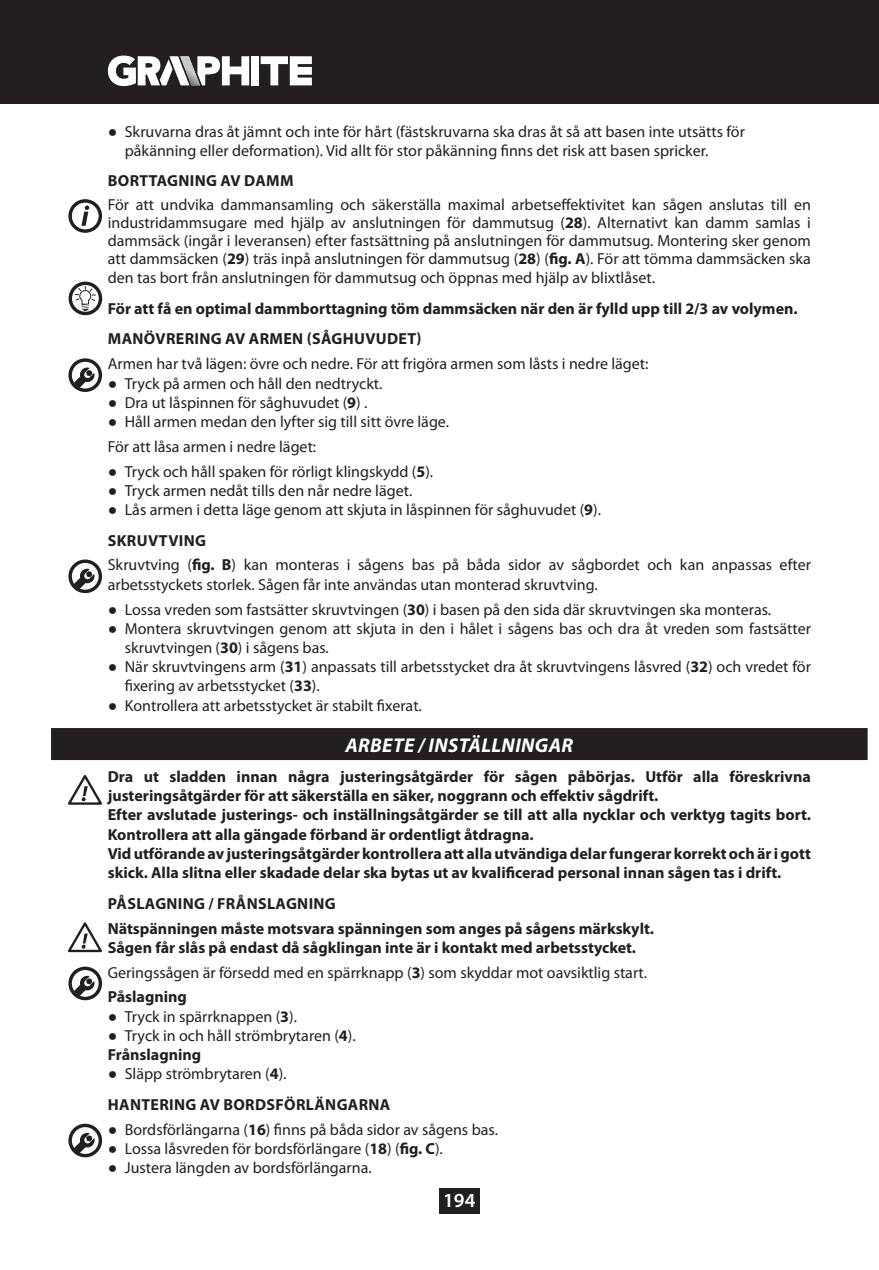
<style>
.page{position:relative;width:879px;height:1270px;background:#fff}
.page>*{position:absolute;margin:0;border:0;box-sizing:border-box;transform-origin:0 0}
.t1{font:italic 700 20px "Myriad Pro";letter-spacing:.02em;color:#fff}
.t2{font:600 20px "Myriad Pro";color:#fff}
.t3{font:16px/19.2px "Myriad Pro";color:#231f20}
.t4{font:700 16px/19.2px "Myriad Pro";color:#231f20}
.t5{font:700 16px/30.6px "Myriad Pro";letter-spacing:.02em;color:#231f20}
.s1{font-family:"Arial Narrow"}
.s2{font-weight:700}
.s3{font-weight:400}
.s4{font-family:"Arial Narrow";font-weight:400}
</style>
<div class="page">
<div style="left:439px;top:1188px;width:41px;height:26px;background:#231f20"></div>
<div style="left:0;top:0;width:879px;height:103px;background:#231f20"></div>
<svg style="left:261px;top:56px;width:51px;height:29px"></svg>
<div style="left:251px;top:56px;width:8px;height:29px;background:#fff"></div>
<svg style="left:108px;top:56px;width:141px;height:30px"></svg>
<div style="left:51px;top:728px;width:816px;height:32px;background:#231f20"></div>
<svg style="left:81px;top:206px;width:8px;height:20px"></svg>
<div style="left:68px;top:199px;width:34px;height:34px;border:3px solid #231f20;border-radius:50%"></div>
<div style="left:69px;top:282px;width:33px;height:33px;border:3px solid #231f20;border-radius:50%"></div>
<svg style="left:74px;top:286px;width:22px;height:25px"></svg>
<div style="left:68px;top:358px;width:34px;height:34px;border:3px solid #231f20;border-radius:50%"></div>
<svg style="left:74px;top:367px;width:21px;height:21px"></svg>
<div style="left:68px;top:559px;width:34px;height:34px;border:3px solid #231f20;border-radius:50%"></div>
<svg style="left:74px;top:568px;width:21px;height:21px"></svg>
<svg style="left:68px;top:775px;width:34px;height:30px"></svg>
<svg style="left:68px;top:922px;width:34px;height:31px"></svg>
<div style="left:68px;top:967px;width:34px;height:33px;border:3px solid #231f20;border-radius:50%"></div>
<svg style="left:74px;top:975px;width:21px;height:22px"></svg>
<div style="left:68px;top:1124px;width:34px;height:33px;border:3px solid #231f20;border-radius:50%"></div>
<svg style="left:74px;top:1132px;width:21px;height:22px"></svg>
<p class="t3" style="left:125px;top:123px;width:622px;text-indent:-17px"><span class="s1">●</span> Skruvarna dras åt jämnt och inte för hårt (fästskruvarna ska dras åt så att basen inte utsätts för påkänning eller deformation). Vid allt för stor påkänning finns det risk att basen spricker.</p>
<p class="t5" style="left:108px;top:167px;width:187px">BORTTAGNING AV DAMM</p>
<p class="t3" style="left:108px;top:197px;width:705px;line-height:18.4px;text-align:justify">För att undvika dammansamling och säkerställa maximal arbetseffektivitet kan sågen anslutas till en industridammsugare med hjälp av anslutningen för dammutsug (<span class="s2">28</span>). Alternativt kan damm samlas i dammsäck (ingår i leveransen) efter fastsättning på anslutningen för dammutsug. Montering sker genom att dammsäcken (<span class="s2">29</span>) träs inpå anslutningen för dammutsug (<span class="s2">28</span>) (<span class="s2">fig. A</span>). För att tömma dammsäcken ska den tas bort från anslutningen för dammutsug och öppnas med hjälp av blixtlåset.</p>
<p class="t4" style="left:108px;top:294px;width:691px;line-height:30.6px">För att få en optimal dammborttagning töm dammsäcken när den är fylld upp till 2/3 av volymen.<br>MANÖVRERING AV ARMEN (SÅGHUVUDET)</p>
<p class="t3" style="left:108px;top:355px;width:542px">Armen har två lägen: övre och nedre. För att frigöra armen som låsts i nedre läget:</p>
<p class="t3" style="left:108px;top:375px;width:276px"><span class="s1">●</span> Tryck på armen och håll den nedtryckt.</p>
<p class="t3" style="left:108px;top:394px;width:261px"><span class="s1">●</span> Dra ut låspinnen för såghuvudet (<span class="s2">9</span>) .</p>
<p class="t3" style="left:108px;top:410px;width:343px;line-height:24.8px"><span class="s1">●</span> Håll armen medan den lyfter sig till sitt övre läge.<br>För att låsa armen i nedre läget:</p>
<p class="t3" style="left:108px;top:463px;width:327px"><span class="s1">●</span> Tryck och håll spaken för rörligt klingskydd (<span class="s2">5</span>).</p>
<p class="t3" style="left:108px;top:482px;width:306px"><span class="s1">●</span> Tryck armen nedåt tills den når nedre läget.</p>
<p class="t3" style="left:108px;top:495px;width:495px;line-height:30.6px"><span class="s1">●</span> Lås armen i detta läge genom att skjuta in låspinnen för såghuvudet (<span class="s2">9</span>).<br><span class="s2">SKRUVTVING</span></p>
<p class="t3" style="left:108px;top:556px;width:705px">Skruvtving (<span class="s2">fig. B</span>) kan monteras i sågens bas på båda sidor av sågbordet och kan anpassas efter arbetsstyckets storlek. Sågen får inte användas utan monterad skruvtving.</p>
<p class="t3" style="left:108px;top:601px;width:665px"><span class="s1">●</span> Lossa vreden som fastsätter skruvtvingen (<span class="s2">30</span>) i basen på den sida där skruvtvingen ska monteras.</p>
<p class="t3" style="left:125px;top:620px;width:688px;text-indent:-17px"><span class="s1">●</span> Montera skruvtvingen genom att skjuta in den i hålet i sågens bas och dra åt vreden som fastsätter skruvtvingen (<span class="s2">30</span>) i sågens bas.</p>
<p class="t3" style="left:125px;top:658px;width:687px;text-indent:-17px"><span class="s1">●</span> När skruvtvingens arm (<span class="s2">31</span>) anpassats till arbetsstycket dra åt skruvtvingens låsvred (<span class="s2">32</span>) och vredet för fixering av arbetsstycket (<span class="s2">33</span>).</p>
<p class="t3" style="left:108px;top:697px;width:316px"><span class="s1">●</span> Kontrollera att arbetsstycket är stabilt fixerat.</p>
<p class="t1" style="left:345px;top:733px;width:229px">ARBETE / INSTÄLLNINGAR</p>
<p class="t4" style="left:108px;top:768px;width:705px">Dra ut sladden innan några justeringsåtgärder för sågen påbörjas. Utför alla föreskrivna justeringsåtgärder för att säkerställa en säker, noggrann och effektiv sågdrift.<br>Efter avslutade justerings- och inställningsåtgärder se till att alla nycklar och verktyg tagits bort.<br>Kontrollera att alla gängade förband är ordentligt åtdragna.<br>Vid utförande av justeringsåtgärder kontrollera att alla utvändiga delar fungerar korrekt och är i gott skick. Alla slitna eller skadade delar ska bytas ut av kvalificerad personal innan sågen tas i drift.</p>
<p class="t4" style="left:108px;top:892px;width:548px;line-height:24.8px">PÅSLAGNING / FRÅNSLAGNING<br>Nätspänningen måste motsvara spänningen som anges på sågens märkskylt.</p>
<p class="t4" style="left:108px;top:936px;width:541px;line-height:24.8px">Sågen får slås på endast då sågklingan inte är i kontakt med arbetsstycket.<br><span class="s3">Geringssågen är försedd med en spärrknapp (</span>3<span class="s3">) som skyddar mot oavsiktlig start.<br></span>Påslagning</p>
<p class="t3" style="left:108px;top:1008px;width:191px"><span class="s1">●</span> Tryck in spärrknappen (<span class="s2">3</span>).</p>
<p class="t3" style="left:108px;top:1027px;width:249px"><span class="s1">●</span> Tryck in och håll strömbrytaren (<span class="s2">4</span>).<br><span class="s2">Frånslagning</span></p>
<p class="t5" style="left:108px;top:1060px;width:284px"><span class="s4">●</span> <span class="s3">Släpp strömbrytaren (</span>4<span class="s3">).<br></span>HANTERING AV BORDSFÖRLÄNGARNA</p>
<p class="t3" style="left:108px;top:1121px;width:392px"><span class="s1">●</span> Bordsförlängarna (<span class="s2">16</span>) finns på båda sidor av sågens bas.</p>
<p class="t3" style="left:108px;top:1140px;width:337px"><span class="s1">●</span> Lossa låsvreden för bordsförlängare (<span class="s2">18</span>) (<span class="s2">fig. C</span>).</p>
<p class="t3" style="left:108px;top:1159px;width:265px"><span class="s1">●</span> Justera längden av bordsförlängarna.</p>
<p class="t2" style="left:443px;top:1192px;width:34px">194</p>
</div>
